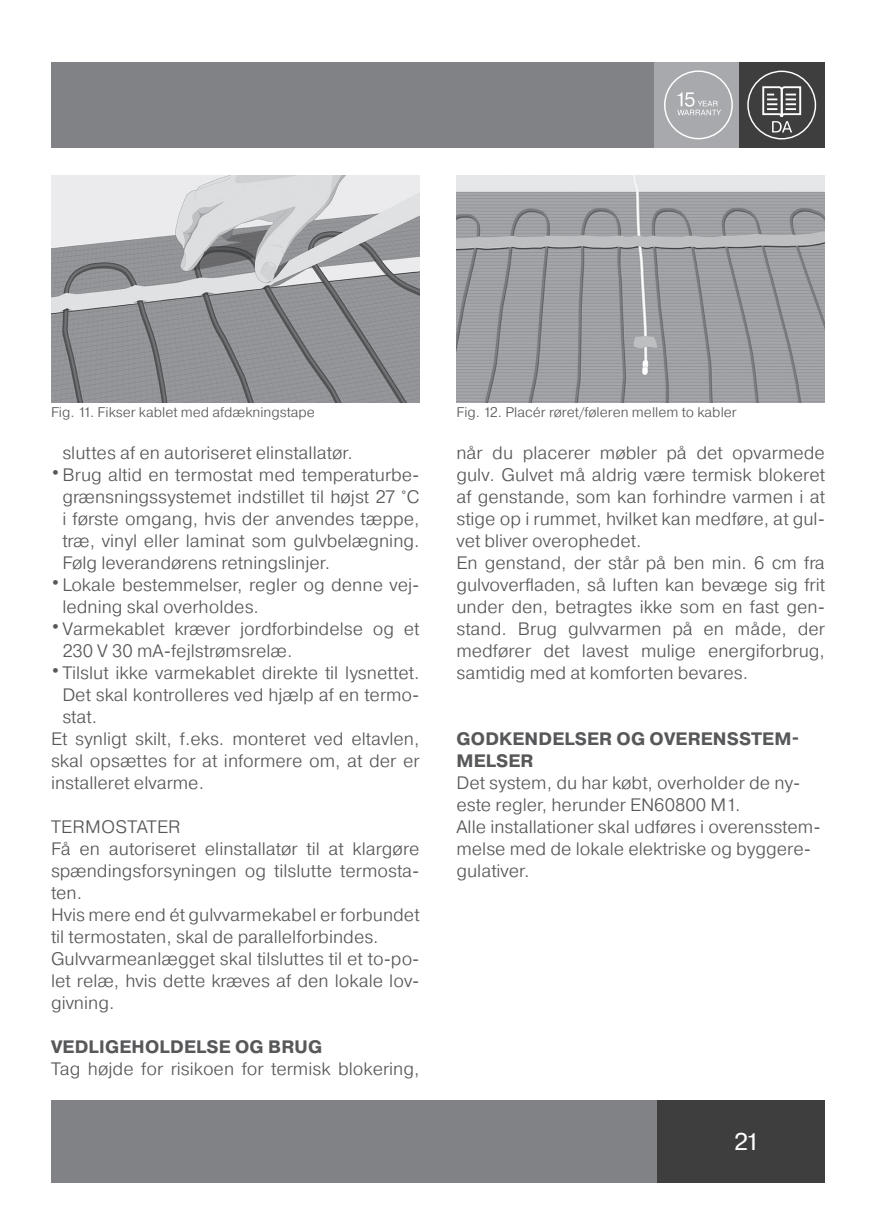
<style>
.page{position:relative;width:876px;height:1225px;background:#fff}
.page>*{position:absolute;margin:0;border:0;box-sizing:border-box;transform-origin:0 0}
.t1{font:24px "Pragmatica";color:#fff}
.t2{font:300 18px/22px "Pragmatica";color:#57585a}
.t3{font:700 18px/22px "Pragmatica";letter-spacing:.01em;color:#57585a}
.t4{font:300 14px "Pragmatica";color:#57585a}
</style>
<div class="page">
<div style="left:51px;top:62px;width:774px;height:85px;background:#808285"></div>
<div style="left:51px;top:1100px;width:774px;height:82px;background:#808285"></div>
<div style="left:655px;top:62px;width:85px;height:85px;background:#a8a9ad"></div>
<div style="left:740px;top:62px;width:85px;height:85px;background:#3e3e3f"></div>
<div style="left:657px;top:1100px;width:168px;height:82px;background:#3e3e3f"></div>
<svg style="left:664px;top:70px;width:69px;height:69px"></svg>
<svg style="left:747px;top:71px;width:69px;height:68px"></svg>
<img style="left:51px;top:176px;width:369px;height:227px">
<img style="left:456px;top:176px;width:369px;height:227px">
<p class="t4" style="left:51px;top:403px;width:265px">Fig. 11. Fikser kablet med afdækningstape</p>
<p class="t2" style="left:62px;top:441px;width:292px">sluttes af en autoriseret elinstallatør.</p>
<p class="t2" style="left:62px;top:463px;width:359px;text-align:justify;text-indent:-11px"><sup>•</sup> Brug altid en termostat med temperaturbe&shy;grænsningssystemet indstillet til højst 27 °C i første omgang, hvis der anvendes tæppe, træ, vinyl eller laminat som gulvbelægning.<br>Følg leverandørens retningslinjer.</p>
<p class="t2" style="left:62px;top:573px;width:359px;text-indent:-11px"><sup>•</sup> Lokale bestemmelser, regler og denne vej&shy;ledning skal overholdes.</p>
<p class="t2" style="left:62px;top:617px;width:359px;text-indent:-11px"><sup>•</sup> Varmekablet kræver jordforbindelse og et<br>230 V 30 mA-fejlstrømsrelæ.</p>
<p class="t2" style="left:51px;top:661px;width:370px"><sup>•</sup> Tilslut ikke varmekablet direkte til lysnettet.</p>
<p class="t2" style="left:62px;top:683px;width:359px">Det skal kontrolleres ved hjælp af en termo-</p>
<p class="t2" style="left:62px;top:705px;width:36px">stat.</p>
<p class="t2" style="left:51px;top:727px;width:370px">Et synligt skilt, f.eks. monteret ved eltavlen,</p>
<p class="t2" style="left:51px;top:749px;width:370px">skal opsættes for at informere om, at der er</p>
<p class="t2" style="left:51px;top:771px;width:155px">installeret elvarme.</p>
<p class="t2" style="left:51px;top:815px;width:370px">TERMOSTATER<br>Få en autoriseret elinstallatør til at klargøre spændingsforsyningen og tilslutte termosta&shy;ten.<br>Hvis mere end ét gulvvarmekabel er forbundet til termostaten, skal de parallelforbindes.<br>Gulvvarmeanlægget skal tilsluttes til et to-po&shy;let relæ, hvis dette kræves af den lokale lov&shy;givning.</p>
<p class="t3" style="left:51px;top:1035px;width:273px">VEDLIGEHOLDELSE OG BRUG</p>
<p class="t2" style="left:51px;top:1057px;width:370px">Tag højde for risikoen for termisk blokering,</p>
<p class="t4" style="left:456px;top:403px;width:282px">Fig. 12. Placér røret/føleren mellem to kabler</p>
<p class="t2" style="left:456px;top:441px;width:370px">når du placerer møbler på det opvarmede gulv. Gulvet må aldrig være termisk blokeret af genstande, som kan forhindre varmen i at stige op i rummet, hvilket kan medføre, at gul&shy;vet bliver overophedet.<br>En genstand, der står på ben min. 6 cm fra gulvoverfladen, så luften kan bevæge sig frit under den, betragtes ikke som en fast gen&shy;stand. Brug gulvvarmen på en måde, der medfører det lavest mulige energiforbrug, samtidig med at komforten bevares.</p>
<p class="t3" style="left:456px;top:727px;width:345px">GODKENDELSER OG OVERENSSTEM-<br>MELSER</p>
<p class="t2" style="left:456px;top:771px;width:366px">Det system, du har købt, overholder de ny&shy;este regler, herunder EN60800 M1.<br>Alle installationer skal udføres i overensstem&shy;melse med de lokale elektriske og byggere&shy;gulativer.</p>
<h1 class="t1" style="left:734px;top:1127px;width:27px">21</h1>
</div>
